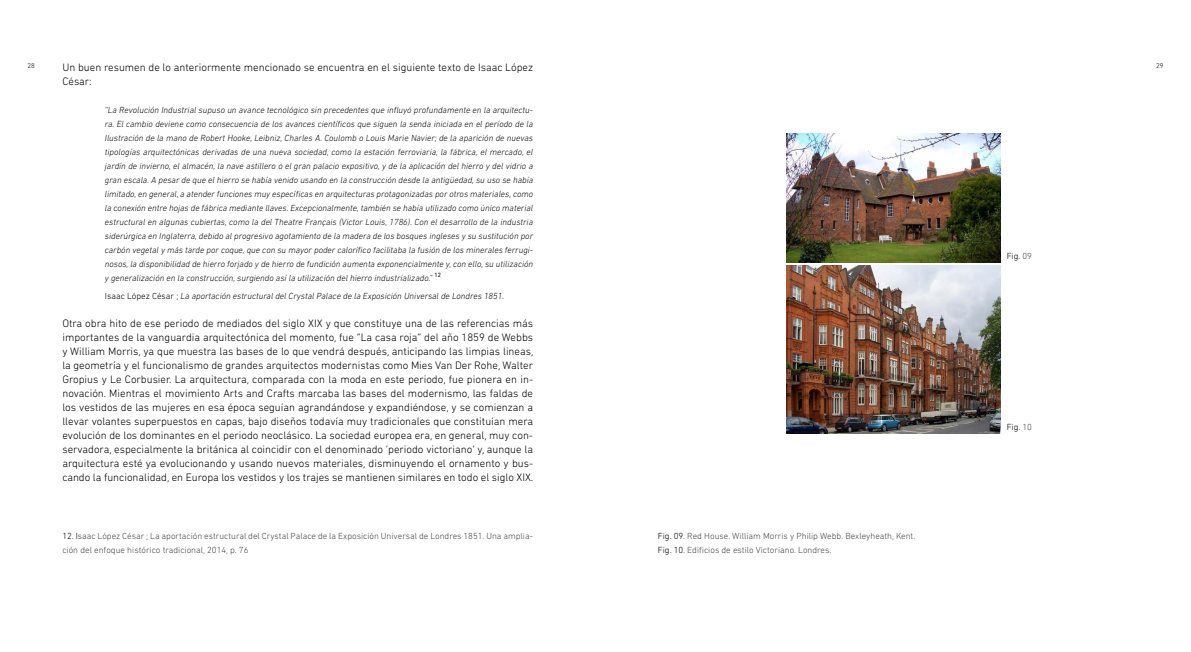
<style>
.page{position:relative;width:1191px;height:652px;background:#fff}
.page>*{position:absolute;margin:0;border:0;box-sizing:border-box;transform-origin:0 0}
.t1{font:300 11px/14px "DIN Next Rounded LT Pro";color:#000;text-align:justify}
.t2{font:italic 300 9px/14px "DIN Next LT Pro";color:#000;text-align:justify}
.t3{font:300 9px/14px "DIN Next Rounded LT Pro";color:#474746}
.t4{font:300 9px "DIN Next Rounded LT Pro";color:#000}
.t5{font:300 7px "DIN Next LT Pro";color:#000}
.s1{font-family:"DIN Next Rounded LT Pro";font-style:normal}
.s2{color:#474746}
.s3{color:#000}
</style>
<div class="page">
<img style="left:786px;top:134px;width:214px;height:128px">
<img style="left:786px;top:266px;width:214px;height:167px">
<p class="t5" style="left:27px;top:61px;width:9px">28</p>
<p class="t1" style="left:62px;top:60px;width:472px">Un buen resumen de lo anteriormente mencionado se encuentra en el siguiente texto de Isaac López</p>
<p class="t5" style="left:1156px;top:61px;width:9px">29</p>
<p class="t1" style="left:62px;top:74px;width:31px">César:</p>
<p class="t2" style="left:105px;top:102px;width:430px">“La Revolución Industrial supuso un avance tecnológico sin precedentes que influyó profundamente en la arquitectu&shy;ra. El cambio deviene como consecuencia de los avances científicos que siguen la senda iniciada en el período de la Ilustración de la mano de Robert Hooke, Leibniz, Charles A. Coulomb o Louis Marie Navier; de la aparición de nuevas tipologías arquitectónicas derivadas de una nueva sociedad, como la estación ferroviaria, la fábrica, el mercado, el jardín de invierno, el almacén, la nave astillero o el gran palacio expositivo, y de la aplicación del hierro y del vidrio a gran escala. A pesar de que el hierro se había venido usando en la construcción desde la antigüedad, su uso se había limitado, en general, a atender funciones muy específicas en arquitecturas protagonizadas por otros materiales, como la conexión entre hojas de fábrica mediante llaves. Excepcionalmente, también se había utilizado como único material estructural en algunas cubiertas, como la del Theatre Français (Victor Louis, 1786). Con el desarrollo de la industria siderúrgica en Inglaterra, debido al progresivo agotamiento de la madera de los bosques ingleses y su sustitución por carbón vegetal y más tarde por coque, que con su mayor poder calorífico facilitaba la fusión de los minerales ferrugi&shy;nosos, la disponibilidad de hierro forjado y de hierro de fundición aumenta exponencialmente y, con ello, su utilización y generalización en la construcción, surgiendo así la utilización del hierro industrializado.” <sup>12</sup></p>
<p class="t2" style="left:105px;top:288px;width:401px"><span class="s1">Isaac López César ;</span> La aportación estructural del Crystal Palace de la Exposición Universal de Londres 1851.</p>
<p class="t1" style="left:62px;top:316px;width:472px">Otra obra hito de ese periodo de mediados del siglo XIX y que constituye una de las referencias más importantes de la vanguardia arquitectónica del momento, fue “La casa roja” del año 1859 de Webbs y William Morris, ya que muestra las bases de lo que vendrá después, anticipando las limpias lineas, la geometría y el funcionalismo de grandes arquitectos modernistas como Mies Van Der Rohe, Walter Gropius y Le Corbusier. La arquitectura, comparada con la moda en este periodo, fue pionera en in&shy;novación. Mientras el movimiento Arts and Crafts marcaba las bases del modernismo, las faldas de los vestidos de las mujeres en esa época seguían agrandándose y expandiéndose, y se comienzan a llevar volantes superpuestos en capas, bajo diseños todavía muy tradicionales que constituían mera evolución de los dominantes en el periodo neoclásico. La sociedad europea era, en general, muy con&shy;servadora, especialmente la británica al coincidir con el denominado ‘periodo victoriano’ y, aunque la arquitectura esté ya evolucionando y usando nuevos materiales, disminuyendo el ornamento y bus&shy;cando la funcionalidad, en Europa los vestidos y los trajes se mantienen similares en todo el siglo XIX.</p>
<p class="t4" style="left:1006px;top:251px;width:27px">Fig. <span class="s2">09</span></p>
<p class="t4" style="left:1006px;top:422px;width:27px">Fig. <span class="s2">10</span></p>
<p class="t3" style="left:62px;top:529px;width:472px"><span class="s3">12. I</span>saac López César ; La aportación estructural del Crystal Palace de la Exposición Universal de Londres 1851. Una amplia&shy;ción del enfoque histórico tradicional, 2014, p. 76</p>
<p class="t3" style="left:658px;top:529px;width:259px"><span class="s3">Fig. 09</span>. Red House. William Morris y Philip Webb. Bexleyheath, Kent.<br><span class="s3">Fig. 10</span>. Edificios de estilo Victoriano. Londres.</p>
</div>
